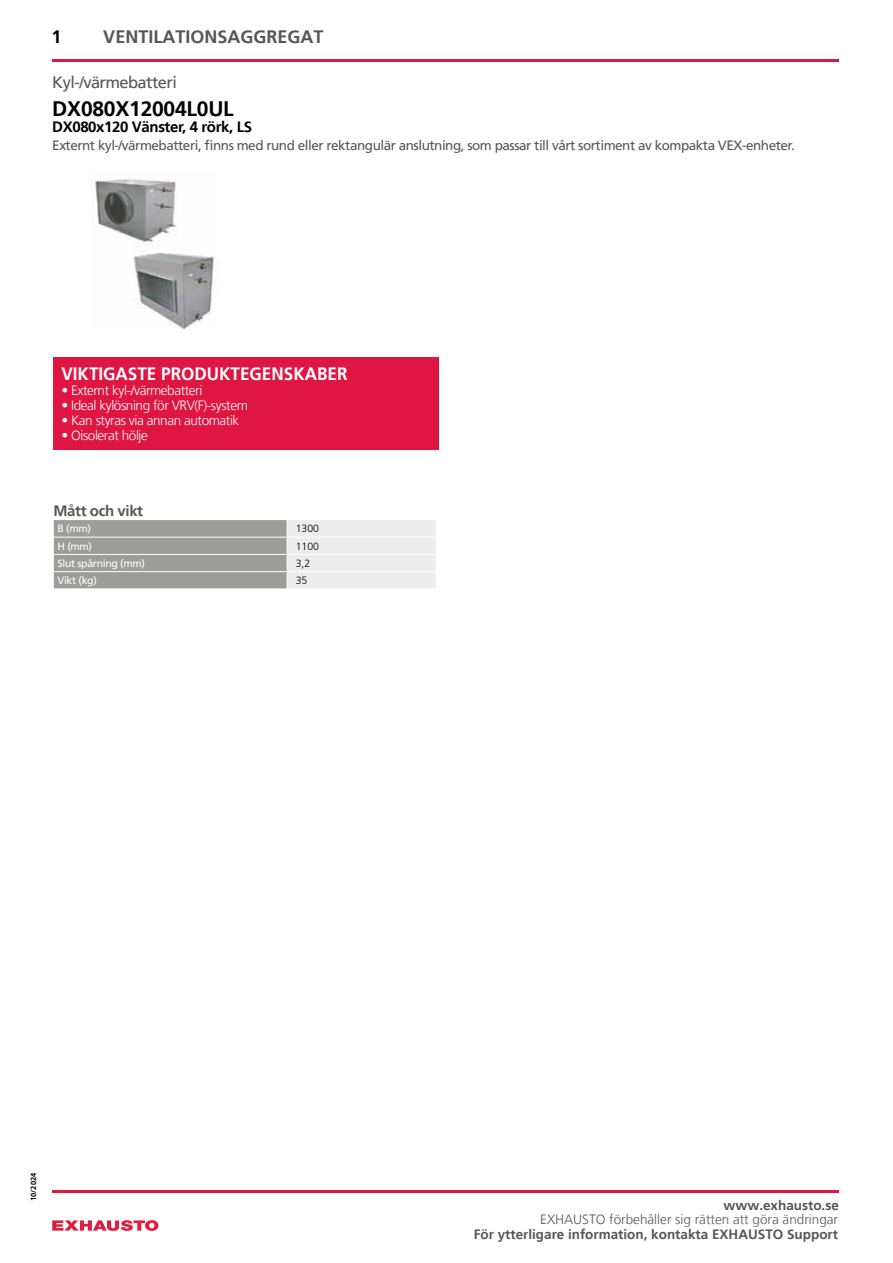
<style>
.page{position:relative;width:893px;height:1263px;background:#fff}
.page>*{position:absolute;margin:0;border:0;box-sizing:border-box;transform-origin:0 0}
.t1{font:700 21px "Frutiger LT";letter-spacing:-.01em;color:#000}
.t2{font:700 18px "Frutiger LT";color:#fff;scale:.95 1}
.t3{font:700 18px "Frutiger LT";color:#575756}
.t4{font:700 18px "Frutiger LT";color:#000}
.t5{font:16.5px "Frutiger LT";letter-spacing:-.035em;color:#575756}
.t6{font:700 15px "Frutiger LT";letter-spacing:-.025em;color:#000}
.t7{font:700 15px "Frutiger LT";letter-spacing:-.025em;color:#575756}
.t8{font:13.5px "Frutiger LT";letter-spacing:-.035em;color:#575756}
.t9{font:300 13.5px "Frutiger LT";letter-spacing:-.03em;color:#fff}
.t10{font:700 13.5px "Frutiger LT";color:#575756}
.t11{font:300 13.5px "Frutiger LT";color:#575756}
.t12{font:10.5px "Frutiger LT";letter-spacing:-.03em;color:#fff}
.t13{font:300 10.5px "Frutiger LT";color:#000}
.t14{font:700 7.5px "Frutiger LT";color:#000}
</style>
<div class="page">
<img style="left:91px;top:179px;width:123px;height:151px">
<div style="left:53px;top:358px;width:386px;height:92px;background:#df1641"></div>
<svg style="left:52px;top:1220px;width:107px;height:11px"></svg>
<hr style="left:52px;top:60px;width:787px;height:2px;background:#df1641">
<svg style="left:53px;top:520px;width:383px;height:69px;background:#c0c0bf"></svg>
<hr style="left:52px;top:1190px;width:787px;height:2px;background:#df1641">
<h2 class="t4" style="left:52px;top:27px;width:12px">1</h2>
<h2 class="t3" style="left:103px;top:27px;width:222px">VENTILATIONSAGGREGAT</h2>
<p class="t5" style="left:52px;top:73px;width:126px">Kyl-/värmebatteri</p>
<h1 class="t1" style="left:52px;top:96px;width:183px">DX080X12004L0UL</h1>
<p class="t6" style="left:52px;top:118px;width:201px">DX080x120 Vänster, 4 rörk, LS</p>
<p class="t8" style="left:52px;top:138px;width:744px">Externt kyl-/värmebatteri, finns med rund eller rektangulär anslutning, som passar till vårt sortiment av kompakta VEX-enheter.</p>
<h2 class="t2" style="left:61px;top:363px;width:303px">VIKTIGASTE PRODUKTEGENSKABER</h2>
<p class="t9" style="left:61px;top:382px;width:142px">• Externt kyl-/värmebatteri</p>
<p class="t9" style="left:61px;top:397px;width:188px">• Ideal kylösning för VRV(F)-system</p>
<p class="t9" style="left:61px;top:412px;width:179px">• Kan styras via annan automatik</p>
<p class="t9" style="left:61px;top:427px;width:88px">• Oisolerat hölje</p>
<p class="t7" style="left:53px;top:502px;width:91px">Mått och vikt</p>
<p class="t12" style="left:58px;top:523px;width:35px">B (mm)</p>
<p class="t13" style="left:296px;top:523px;width:25px">1300</p>
<p class="t12" style="left:58px;top:540px;width:36px">H (mm)</p>
<p class="t13" style="left:296px;top:540px;width:25px">1100</p>
<p class="t12" style="left:58px;top:557px;width:89px">Slut spårning (mm)</p>
<p class="t13" style="left:296px;top:557px;width:16px">3,2</p>
<p class="t12" style="left:58px;top:574px;width:41px">Vikt (kg)</p>
<p class="t13" style="left:296px;top:575px;width:13px">35</p>
<p class="t14" style="left:29px;top:1201px;width:29px;rotate:-90deg">10/2024</p>
<p class="t10" style="left:723px;top:1198px;width:117px">www.exhausto.se</p>
<p class="t11" style="left:540px;top:1212px;width:299px">EXHAUSTO förbehåller sig rätten att göra ändringar</p>
<p class="t10" style="left:474px;top:1226px;width:366px">För ytterligare information, kontakta EXHAUSTO Support</p>
</div>
